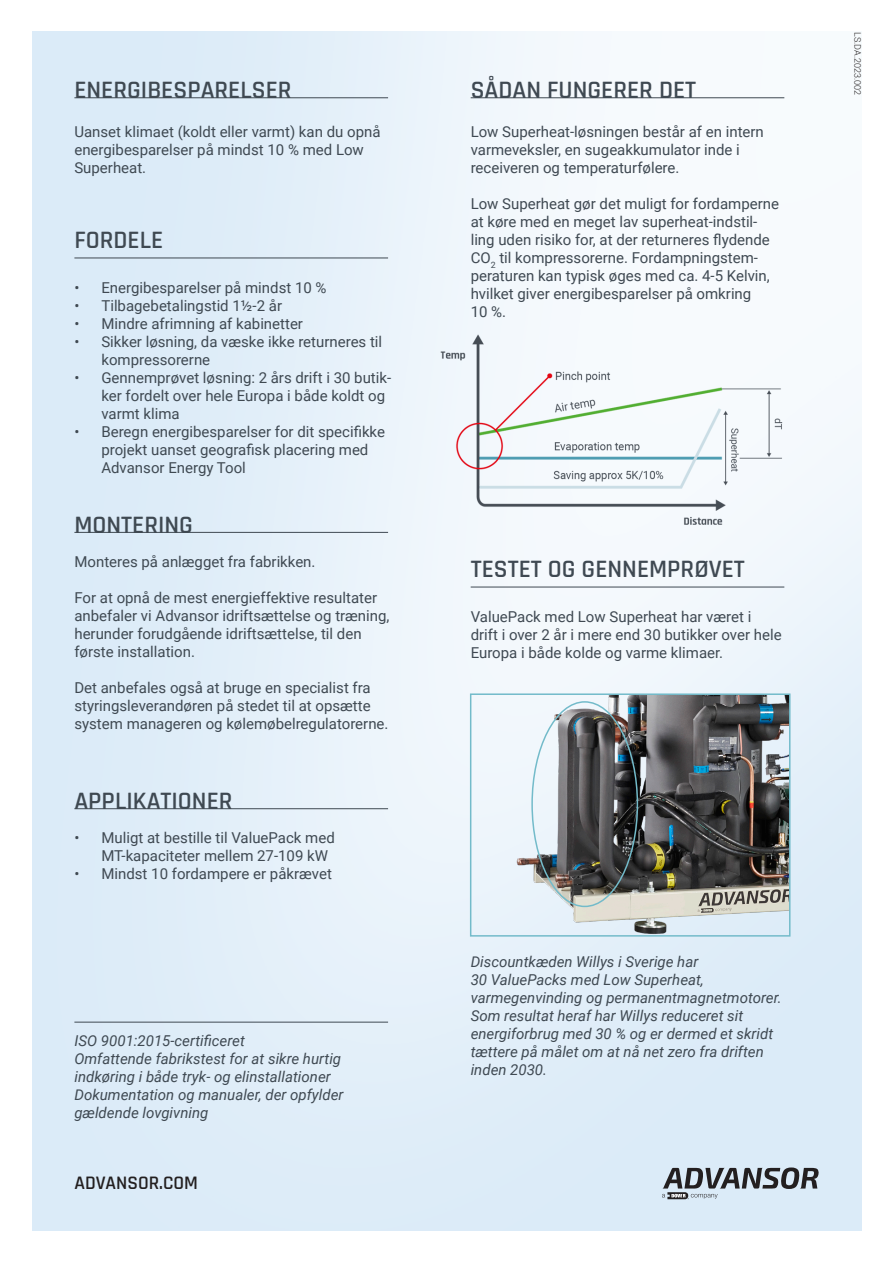
<style>
.page{position:relative;width:893px;height:1263px;background:#fff}
.page>*{position:absolute;margin:0;border:0;box-sizing:border-box;transform-origin:0 0}
.t1{font:600 25.35px "Rajdhani";color:#3f4952}
.t2{font:600 19.35px "Rajdhani";color:#231f20}
.t3{font:15px/18px "Roboto";color:#3f4952}
.t4{font:italic 15px/18px "Roboto";color:#3f4952}
.t5{font:300 9px "Roboto";color:#231f20}
</style>
<div class="page">
<img style="left:32px;top:32px;width:829px;height:1199px">
<svg style="left:662px;top:1167px;width:157px;height:32px;background:#99a2aa"></svg>
<hr style="left:74px;top:1022px;width:314px;height:1px;background:#3f4952">
<hr style="left:74px;top:258px;width:314px;height:1px;background:#3f4952">
<hr style="left:74px;top:532px;width:314px;height:1px;background:#3f4952">
<hr style="left:74px;top:98px;width:314px;height:1px;background:#3f4952">
<hr style="left:74px;top:808px;width:314px;height:1px;background:#3f4952">
<hr style="left:471px;top:98px;width:313px;height:1px;background:#3f4952">
<hr style="left:471px;top:587px;width:313px;height:1px;background:#3f4952">
<img style="left:493px;top:696px;width:294px;height:238px">
<div style="left:470px;top:693px;width:320px;height:244px;border:2px solid #73bbca"></div>
<img style="left:434px;top:316px;width:356px;height:227px">
<p class="t1" style="left:74px;top:75px;width:219px">ENERGIBESPARELSER</p>
<p class="t3" style="left:74px;top:122px;width:308px">Uanset klimaet (koldt eller varmt) kan du opnå energibesparelser på mindst 10 % med Low<br>Superheat.</p>
<p class="t1" style="left:74px;top:224px;width:90px">FORDELE</p>
<p class="t3" style="left:74px;top:278px;width:254px">• Energibesparelser på mindst 10 %</p>
<p class="t3" style="left:74px;top:296px;width:209px">• Tilbagebetalingstid 1½-2 år</p>
<p class="t3" style="left:74px;top:314px;width:230px">• Mindre afrimning af kabinetter</p>
<p class="t3" style="left:101px;top:332px;width:282px;text-indent:-27px">• Sikker løsning, da væske ikke returneres til kompressorerne</p>
<p class="t3" style="left:101px;top:368px;width:291px;text-indent:-27px">• Gennemprøvet løsning: 2 års drift i 30 butik&shy;ker fordelt over hele Europa i både koldt og varmt klima</p>
<p class="t3" style="left:101px;top:422px;width:285px;text-indent:-27px">• Beregn energibesparelser for dit specifikke projekt uanset geografisk placering med<br>Advansor Energy Tool</p>
<p class="t1" style="left:74px;top:509px;width:120px">MONTERING</p>
<p class="t3" style="left:74px;top:552px;width:243px">Monteres på anlægget fra fabrikken.</p>
<p class="t3" style="left:74px;top:588px;width:317px">For at opnå de mest energieffektive resultater anbefaler vi Advansor idriftsættelse og træning, herunder forudgående idriftsættelse, til den første installation.</p>
<p class="t3" style="left:74px;top:678px;width:316px">Det anbefales også at bruge en specialist fra styringsleverandøren på stedet til at opsætte system manageren og kølemøbelregulatorerne.</p>
<p class="t1" style="left:74px;top:786px;width:160px">APPLIKATIONER</p>
<p class="t3" style="left:101px;top:828px;width:235px;text-indent:-27px">• Muligt at bestille til ValuePack med<br>MT-kapaciteter mellem 27-109 kW</p>
<p class="t3" style="left:74px;top:864px;width:259px">• Mindst 10 fordampere er påkrævet</p>
<p class="t4" style="left:74px;top:1031px;width:172px">ISO 9001:2015-certificeret</p>
<p class="t4" style="left:74px;top:1049px;width:268px">Omfattende fabrikstest for at sikre hurtig indkøring i både tryk- og elinstallationer</p>
<p class="t4" style="left:74px;top:1085px;width:271px">Dokumentation og manualer, der opfylder gældende lovgivning</p>
<p class="t2" style="left:74px;top:1171px;width:125px">ADVANSOR.COM</p>
<p class="t1" style="left:471px;top:75px;width:227px">SÅDAN FUNGERER DET</p>
<p class="t3" style="left:471px;top:122px;width:295px">Low Superheat-løsningen består af en intern varmeveksler, en sugeakkumulator inde i receiveren og temperaturfølere.</p>
<p class="t3" style="left:471px;top:194px;width:310px">Low Superheat gør det muligt for fordamperne at køre med en meget lav superheat-indstil&shy;ling uden risiko for, at der returneres flydende CO<sub>2</sub> til kompressorerne. Fordampningstem&shy;peraturen kan typisk øges med ca. 4-5 Kelvin, hvilket giver energibesparelser på omkring<br>10 %.</p>
<p class="t5" style="left:864px;top:32px;width:64px;rotate:90deg">LS.DA.2023.002</p>
<p class="t1" style="left:471px;top:553px;width:276px">TESTET OG GENNEMPRØVET</p>
<p class="t3" style="left:471px;top:607px;width:312px">ValuePack med Low Superheat har været i drift i over 2 år i mere end 30 butikker over hele<br>Europa i både kolde og varme klimaer.</p>
<p class="t4" style="left:471px;top:952px;width:312px">Discountkæden Willys i Sverige har<br>30 ValuePacks med Low Superheat, varmegenvinding og permanentmagnetmotorer.<br>Som resultat heraf har Willys reduceret sit energiforbrug med 30 % og er dermed et skridt tættere på målet om at nå net zero fra driften inden 2030.</p>
</div>
